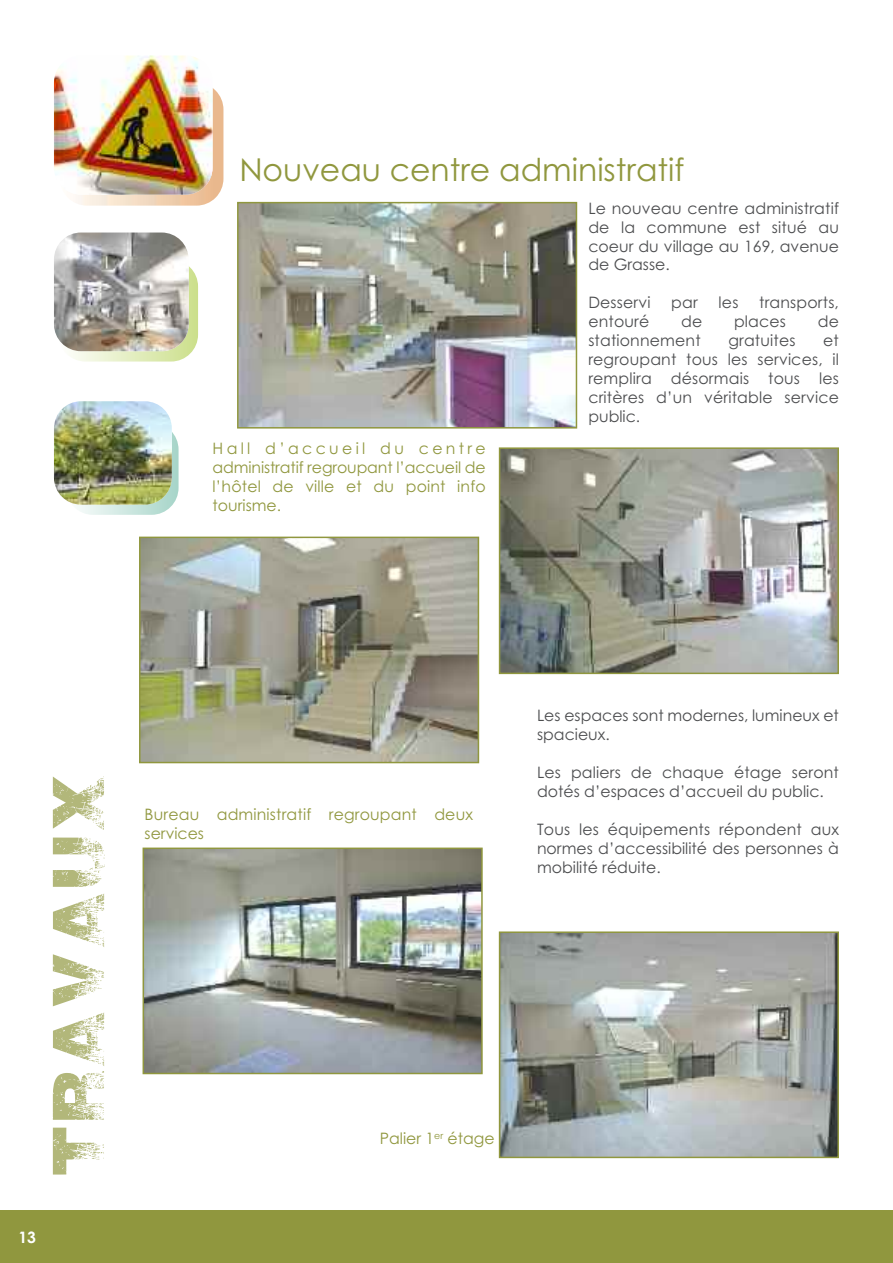
<style>
.page{position:relative;width:893px;height:1263px;background:#fff}
.page>*{position:absolute;margin:0;border:0;box-sizing:border-box;transform-origin:0 0}
.t1{font:67.5px "Scorched Earth";letter-spacing:.075em;color:#b2b77a}
.t2{font:31.5px "Century Gothic";color:#90973e}
.t3{font:15.75px/18.9px "Century Gothic";letter-spacing:.01em;color:#4c4d4f;text-align:justify}
.t4{font:15.75px/18.9px "Century Gothic";letter-spacing:.01em;color:#90973e;text-align:justify}
.t5{font:700 15.75px "Century Gothic";color:#fff}
</style>
<div class="page">
<div style="left:0;top:1210px;width:893px;height:53px;background:#90973e"></div>
<img style="left:75px;top:88px;width:148px;height:118px">
<img style="left:54px;top:56px;width:159px;height:139px;border-radius:27px">
<div style="left:58px;top:260px;width:140px;height:102px;background:linear-gradient(to right,#fefefd,#cde08d);border-radius:27px"></div>
<img style="left:54px;top:232px;width:135px;height:119px;border-radius:27px">
<div style="left:66px;top:423px;width:113px;height:92px;background:linear-gradient(to right,#fefefe,#a7d5c9);border-radius:27px"></div>
<img style="left:54px;top:401px;width:118px;height:104px;border-radius:27px">
<img style="left:146px;top:850px;width:334px;height:221px">
<div style="left:143px;top:847px;width:340px;height:227px;border:2px solid #90973e"></div>
<img style="left:502px;top:934px;width:334px;height:221px">
<div style="left:499px;top:931px;width:340px;height:227px;border:2px solid #90973e"></div>
<img style="left:502px;top:450px;width:334px;height:221px">
<div style="left:499px;top:447px;width:340px;height:227px;border:2px solid #90973e"></div>
<img style="left:142px;top:540px;width:334px;height:220px">
<div style="left:139px;top:537px;width:340px;height:226px;border:2px solid #90973e"></div>
<img style="left:240px;top:205px;width:334px;height:221px">
<div style="left:237px;top:202px;width:340px;height:227px;border:2px solid #90973e"></div>
<h2 class="t2" style="left:239px;top:151px;width:447px">Nouveau centre administratif</h2>
<p class="t3" style="left:588px;top:199px;width:252px">Le nouveau centre administratif de la commune est situé au coeur du village au 169, avenue de Grasse.</p>
<p class="t3" style="left:588px;top:293px;width:64px">Desservi</p>
<p class="t3" style="left:671px;top:293px;width:28px">par</p>
<p class="t3" style="left:719px;top:293px;width:21px">les</p>
<p class="t3" style="left:759px;top:293px;width:81px">transports,</p>
<p class="t3" style="left:588px;top:312px;width:62px">entouré</p>
<p class="t3" style="left:681px;top:312px;width:23px">de</p>
<p class="t3" style="left:734px;top:312px;width:53px">places</p>
<p class="t3" style="left:818px;top:312px;width:23px">de</p>
<p class="t3" style="left:588px;top:331px;width:114px">stationnement</p>
<p class="t3" style="left:728px;top:331px;width:69px">gratuites</p>
<p class="t3" style="left:588px;top:331px;width:252px;text-indent:235px">et regroupant tous les services, il remplira désormais tous les critères d’un véritable service public.</p>
<p class="t4" style="left:213px;top:439px;width:275px">Hall d’accueil du centre administratif regroupant l’accueil de l’hôtel de ville et du point info tourisme.</p>
<h1 class="t1" style="left:42px;top:1175px;width:402px;rotate:-90deg">TRAVAUX</h1>
<p class="t5" style="left:18px;top:1228px;width:19px">13</p>
<p class="t4" style="left:145px;top:805px;width:330px">Bureau administratif regroupant deux services</p>
<p class="t4" style="left:380px;top:1129px;width:116px">Palier 1<sup>er</sup> étage</p>
<p class="t3" style="left:537px;top:706px;width:303px">Les espaces sont modernes, lumineux et spacieux.</p>
<p class="t3" style="left:537px;top:763px;width:303px">Les paliers de chaque étage seront dotés d’espaces d’accueil du public.</p>
<p class="t3" style="left:537px;top:820px;width:303px">Tous les équipements répondent aux normes d’accessibilité des personnes à mobilité réduite.</p>
</div>
